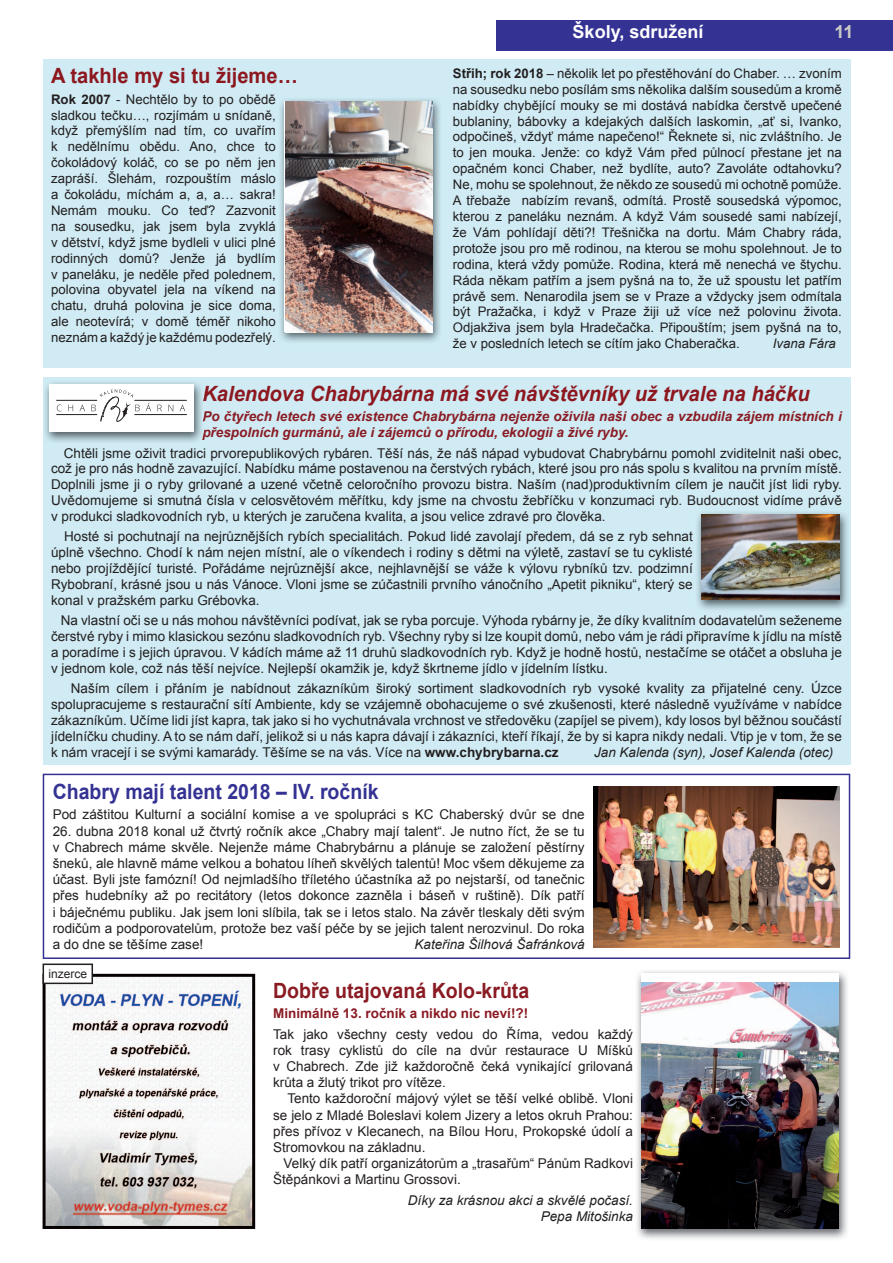
<style>
.page{position:relative;width:893px;height:1263px;background:#fff}
.page>*{position:absolute;margin:0;border:0;box-sizing:border-box;transform-origin:0 0}
.t1{font:italic 700 21px "Arial";color:#8d171f;scale:.96 1}
.t2{font:700 21px "Arial";color:#343293;scale:.93 1}
.t3{font:700 21px "Arial";color:#8a1b23;scale:.93 1}
.t4{font:700 21px "Arial";color:#8d171f;scale:.96 1}
.t5{font:700 18px "Arial";color:#fff}
.t6{font:700 18px "Arial";color:#c9cac7}
.t7{font:13.5px/15.9px "Arial";color:#231f20;text-align:justify}
.t8{font:italic 700 13.5px/15.9px "Arial";color:#8a1b23}
.t9{font:italic 13.5px/16.2px "Arial";color:#231f20;text-align:right}
.t10{font:700 13.5px "Arial";color:#8a1b23}
.t11{font:13.2px/15.9px "Arial";color:#231f20;text-align:justify}
.t12{font:italic 13.2px "Arial";color:#231f20}
.t13{font:12px "Arial";color:#231f20}
.s1{font-weight:700}
</style>
<div class="page">
<div style="left:43px;top:377px;width:807px;height:388px;background:#d0ebf4"></div>
<div style="left:43px;top:60px;width:807px;height:308px;background:#d0ebf4"></div>
<svg style="left:43px;top:974px;width:212px;height:255px;fill:#f2f3f4"></svg>
<svg style="left:43px;top:963px;width:50px;height:21px"></svg>
<img style="left:697px;top:512px;width:151px;height:98px">
<img style="left:701px;top:515px;width:138px;height:85px">
<img style="left:45px;top:382px;width:157px;height:60px">
<svg style="left:202px;top:397px;width:2px;height:43px"></svg>
<div style="left:49px;top:385px;width:145px;height:47px;background:#fff"></div>
<svg style="left:57px;top:405px;width:5px;height:6px"></svg>
<svg style="left:68px;top:405px;width:5px;height:6px"></svg>
<svg style="left:80px;top:405px;width:5px;height:6px"></svg>
<svg style="left:146px;top:403px;width:5px;height:8px"></svg>
<svg style="left:158px;top:405px;width:4px;height:6px"></svg>
<svg style="left:169px;top:405px;width:4px;height:6px"></svg>
<svg style="left:180px;top:405px;width:5px;height:6px"></svg>
<hr style="left:56px;top:414px;width:41px;height:1px;background:#231f20">
<hr style="left:134px;top:414px;width:53px;height:1px;background:#231f20">
<hr style="left:56px;top:400px;width:41px;height:1px;background:#231f20">
<hr style="left:134px;top:400px;width:53px;height:1px;background:#231f20">
<svg style="left:91px;top:389px;width:49px;height:33px"></svg>
<img style="left:280px;top:99px;width:160px;height:243px">
<img style="left:286px;top:102px;width:146px;height:230px">
<img style="left:637px;top:971px;width:210px;height:268px">
<img style="left:637px;top:974px;width:210px;height:256px">
<div style="left:641px;top:974px;width:198px;height:255px;background:#fff"></div>
<img style="left:641px;top:982px;width:198px;height:247px">
<svg style="left:43px;top:774px;width:807px;height:185px"></svg>
<img style="left:593px;top:786px;width:246px;height:161px">
<div style="left:496px;top:21px;width:397px;height:30px;background:#343293"></div>
<h1 class="t4" style="left:51px;top:62px;width:259px">A takhle my si tu žijeme…</h1>
<p class="t11" style="left:51px;top:91px;width:226px"><span class="s1">Rok 2007</span> - Nechtělo by to po obědě sladkou tečku…, rozjímám u snídaně, když přemýšlím nad tím, co uvařím k nedělnímu obědu. Ano, chce to čokoládový koláč, co se po něm jen zapráší. Šlehám, rozpouštím máslo a čokoládu, míchám a, a, a… sakra!<br>Nemám mouku. Co teď? Zazvonit na sousedku, jak jsem byla zvyklá v dětství, když jsme bydleli v ulici plné rodinných domů? Jenže já bydlím v paneláku, je neděle před polednem, polovina obyvatel jela na víkend na chatu, druhá polovina je sice doma, ale neotevírá; v domě téměř nikoho neznám a každý je každému podezřelý.</p>
<h2 class="t5" style="left:573px;top:20px;width:132px">Školy, sdružení</h2>
<h2 class="t6" style="left:834px;top:20px;width:21px">11</h2>
<p class="t11" style="left:453px;top:65px;width:391px"><span class="s1">Střih; rok 2018</span> – několik let po přestěhování do Chaber. … zvoním na sousedku nebo posílám sms několika dalším sousedům a kromě nabídky chybějící mouky se mi dostává nabídka čerstvě upečené bublaniny, bábovky a kdejakých dalších laskomin, „ať si, Ivanko, odpočineš, vždyť máme napečeno!“ Řeknete si, nic zvláštního. Je to jen mouka. Jenže: co když Vám před půlnocí přestane jet na opačném konci Chaber, než bydlíte, auto? Zavoláte odtahovku?<br>Ne, mohu se spolehnout, že někdo ze sousedů mi ochotně pomůže.<br>A třebaže nabízím revanš, odmítá. Prostě sousedská výpomoc, kterou z paneláku neznám. A když Vám sousedé sami nabízejí, že Vám pohlídají děti?! Třešnička na dortu. Mám Chabry ráda, protože jsou pro mě rodinou, na kterou se mohu spolehnout. Je to rodina, která vždy pomůže. Rodina, která mě nenechá ve štychu.<br>Ráda někam patřím a jsem pyšná na to, že už spoustu let patřím právě sem. Nenarodila jsem se v Praze a vždycky jsem odmítala být Pražačka, i když v Praze žiji už více než polovinu života.<br>Odjakživa jsem byla Hradečačka. Připouštím; jsem pyšná na to, že v posledních letech se cítím jako Chaberačka.</p>
<p class="t12" style="left:773px;top:335px;width:65px">Ivana Fára</p>
<h1 class="t1" style="left:202px;top:380px;width:634px">Kalendova Chabrybárna má své návštěvníky už trvale na háčku</h1>
<p class="t8" style="left:202px;top:409px;width:641px">Po čtyřech letech své existence Chabrybárna nejenže oživila naši obec a vzbudila zájem místních i přespolních gurmánů, ale i zájemců o přírodu, ekologii a živé ryby.</p>
<p class="t7" style="left:51px;top:445px;width:792px;text-indent:13px">Chtěli jsme oživit tradici prvorepublikových rybáren. Těší nás, že náš nápad vybudovat Chabrybárnu pomohl zviditelnit naši obec, což je pro nás hodně zavazující. Nabídku máme postavenou na čerstvých rybách, které jsou pro nás spolu s kvalitou na prvním místě.<br>Doplnili jsme ji o ryby grilované a uzené včetně celoročního provozu bistra. Naším (nad)produktivním cílem je naučit jíst lidi ryby.<br>Uvědomujeme si smutná čísla v celosvětovém měřítku, kdy jsme na chvostu žebříčku v konzumaci ryb. Budoucnost vidíme právě v produkci sladkovodních ryb, u kterých je zaručena kvalita, a jsou velice zdravé pro člověka.</p>
<p class="t7" style="left:51px;top:529px;width:643px;text-indent:13px">Hosté si pochutnají na nejrůznějších rybích specialitách. Pokud lidé zavolají předem, dá se z ryb sehnat úplně všechno. Chodí k nám nejen místní, ale o víkendech i rodiny s dětmi na výletě, zastaví se tu cyklisté nebo projíždějící turisté. Pořádáme nejrůznější akce, nejhlavnější se váže k výlovu rybníků tzv. podzimní Rybobraní, krásné jsou u nás Vánoce. Vloni jsme se zúčastnili prvního vánočního „Apetit pikniku“, který se konal v pražském parku Grébovka.</p>
<p class="t7" style="left:51px;top:612px;width:792px;text-indent:10px">Na vlastní oči se u nás mohou návštěvníci podívat, jak se ryba porcuje. Výhoda rybárny je, že díky kvalitním dodavatelům seženeme čerstvé ryby i mimo klasickou sezónu sladkovodních ryb. Všechny ryby si lze koupit domů, nebo vám je rádi připravíme k jídlu na místě a poradíme i s jejich úpravou. V kádích máme až 11 druhů sladkovodních ryb. Když je hodně hostů, nestačíme se otáčet a obsluha je v jednom kole, což nás těší nejvíce. Nejlepší okamžik je, když škrtneme jídlo v jídelním lístku.</p>
<p class="t7" style="left:51px;top:680px;width:792px;text-indent:20px">Naším cílem i přáním je nabídnout zákazníkům široký sortiment sladkovodních ryb vysoké kvality za přijatelné ceny. Úzce spolupracujeme s restaurační sítí Ambiente, kdy se vzájemně obohacujeme o své zkušenosti, které následně využíváme v nabídce zákazníkům. Učíme lidi jíst kapra, tak jako si ho vychutnávala vrchnost ve středověku (zapíjel se pivem), kdy losos byl běžnou součástí jídelníčku chudiny. A to se nám daří, jelikož si u nás kapra dávají i zákazníci, kteří říkají, že by si kapra nikdy nedali. Vtip je v tom, že se k nám vracejí i se svými kamarády. Těšíme se na vás. Více na <span class="s1">www.chybrybarna.cz</span></p>
<p class="t9" style="left:594px;top:744px;width:241px">Jan Kalenda (syn), Josef Kalenda (otec)</p>
<h1 class="t2" style="left:53px;top:777px;width:352px">Chabry mají talent 2018 – IV. ročník</h1>
<p class="t7" style="left:53px;top:807px;width:533px">Pod záštitou Kulturní a sociální komise a ve spolupráci s KC Chaberský dvůr se dne</p>
<p class="t7" style="left:53px;top:823px;width:533px">26. dubna 2018 konal už čtvrtý ročník akce „Chabry mají talent“. Je nutno říct, že se tu v Chabrech máme skvěle. Nejenže máme Chabrybárnu a plánuje se založení pěstírny šneků, ale hlavně máme velkou a bohatou líheň skvělých talentů! Moc všem děkujeme za účast. Byli jste famózní! Od nejmladšího tříletého účastníka až po nejstarší, od tanečnic přes hudebníky až po recitátory (letos dokonce zazněla i báseň v ruštině). Dík patří i báječnému publiku. Jak jsem loni slíbila, tak se i letos stalo. Na závěr tleskaly děti svým rodičům a podporovatelům, protože bez vaší péče by se jejich talent nerozvinul. Do roka a do dne se těšíme zase!</p>
<p class="t9" style="left:415px;top:936px;width:172px">Kateřina Šilhová Šafránková</p>
<p class="t13" style="left:48px;top:966px;width:40px">inzerce</p>
<h1 class="t3" style="left:273px;top:976px;width:277px">Dobře utajovaná Kolo-krůta</h1>
<p class="t10" style="left:273px;top:1004px;width:257px">Minimálně 13. ročník a nikdo nic neví!?!</p>
<p class="t7" style="left:273px;top:1026px;width:361px">Tak jako všechny cesty vedou do Říma, vedou každý rok trasy cyklistů do cíle na dvůr restaurace U Míšků v Chabrech. Zde již každoročně čeká vynikající grilovaná krůta a žlutý trikot pro vítěze.</p>
<p class="t7" style="left:273px;top:1091px;width:361px;text-indent:14px">Tento každoroční májový výlet se těší velké oblibě. Vloni se jelo z Mladé Boleslavi kolem Jizery a letos okruh Prahou: přes přívoz v Klecanech, na Bílou Horu, Prokopské údolí a Stromovkou na základnu.</p>
<p class="t7" style="left:273px;top:1155px;width:361px;text-indent:10px">Velký dík patří organizátorům a „trasařům“ Pánům Radkovi<br>Štěpánkovi a Martinu Grossovi.</p>
<p class="t9" style="left:408px;top:1192px;width:227px">Díky za krásnou akci a skvělé počasí.<br>Pepa Mitošinka</p>
</div>
